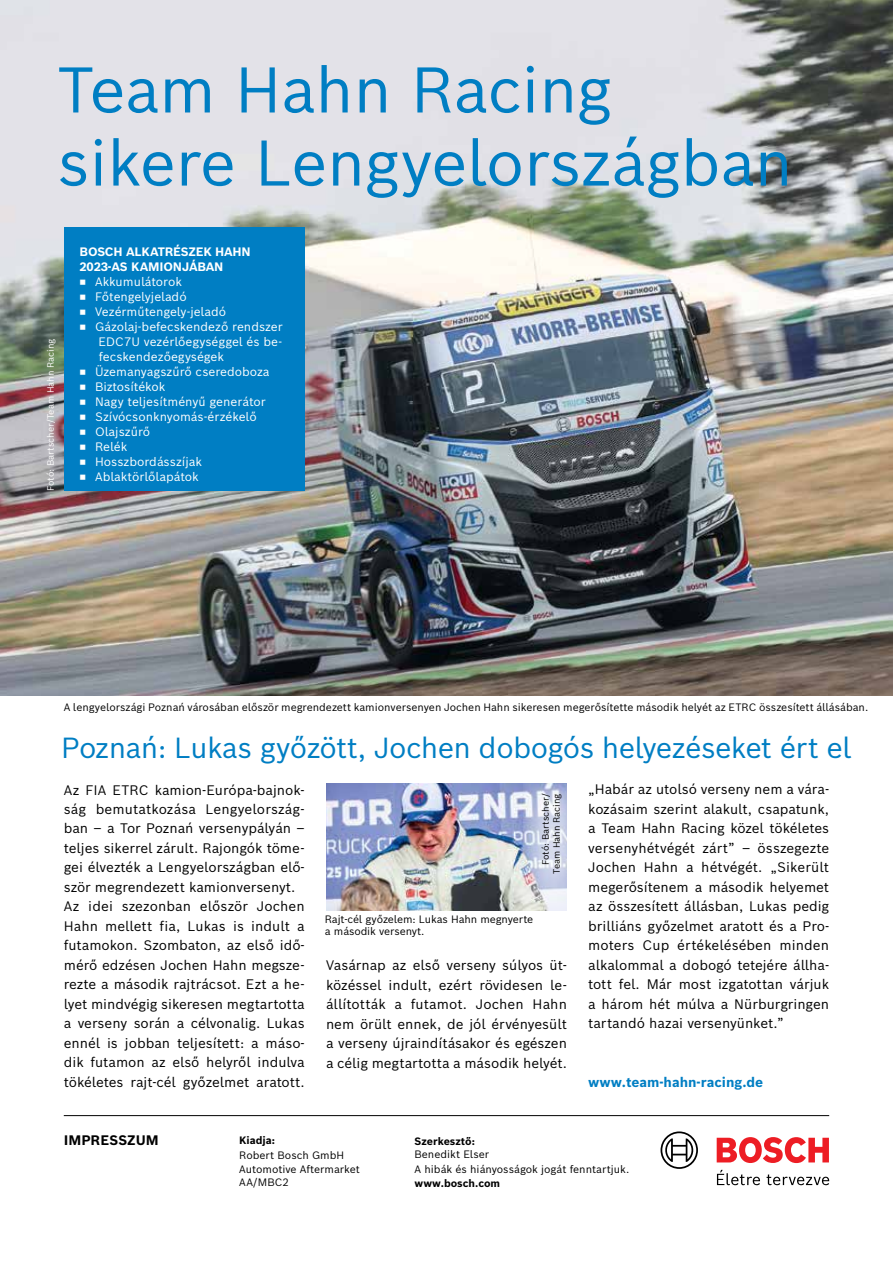
<style>
.page{position:relative;width:893px;height:1263px;background:#fff}
.page>*{position:absolute;margin:0;border:0;box-sizing:border-box;transform-origin:0 0}
.t1{font:63px/73.1px "Bosch Sans";letter-spacing:-.01em;color:#007ec3}
.t2{font:28.5px "Bosch Sans";letter-spacing:-.02em;color:#007ec3}
.t3{font:13.5px/19.5px "Bosch Sans";color:#000;text-align:justify}
.t4{font:700 13.5px "Bosch Sans";color:#007ec3}
.t5{font:700 13.5px "Bosch Sans";color:#000}
.t6{font:12px "Bosch Sans";color:#fff}
.t7{font:700 12px/15px "Bosch Sans";letter-spacing:-.02em;color:#fff}
.t8{font:10.5px/13.5px "Bosch Sans";color:#000}
.t9{font:700 10.5px "Bosch Sans";color:#000}
.t10{font:9px "Bosch Sans";color:#fff}
.t11{font:9px/10.8px "Bosch Sans";color:#000;text-align:right}
</style>
<div class="page">
<hr style="left:64px;top:1115px;width:765px;height:1px;background:#000">
<img style="left:326px;top:784px;width:197px;height:126px">
<img style="left:0;top:0;width:893px;height:696px">
<svg style="left:523px;top:783px;width:44px;height:128px"></svg>
<svg style="left:534px;top:785px;width:33px;height:96px;background:#d0d6e9"></svg>
<div style="left:64px;top:227px;width:241px;height:264px;background:#007ec3"></div>
<svg style="left:717px;top:1170px;width:43px;height:15px"></svg>
<svg style="left:767px;top:1174px;width:62px;height:11px"></svg>
<svg style="left:717px;top:1137px;width:112px;height:26px"></svg>
<svg style="left:660px;top:1131px;width:38px;height:38px"></svg>
<h1 class="t1" style="left:57px;top:51px;width:737px">Team Hahn Racing sikere Lengyelországban</h1>
<p class="t10" style="left:45px;top:491px;width:154px;rotate:-90deg">Fotó: Bartscher/Team Hahn Racing</p>
<p class="t7" style="left:80px;top:244px;width:173px">BOSCH ALKATRÉSZEK HAHN<br>2023-AS KAMIONJÁBAN</p>
<p class="t6" style="left:80px;top:273px;width:104px">◾ Akkumulátorok</p>
<p class="t6" style="left:80px;top:288px;width:108px">◾ Főtengelyjeladó</p>
<p class="t6" style="left:80px;top:303px;width:148px">◾ Vezérműtengely-jeladó</p>
<p class="t6" style="left:80px;top:318px;width:204px">◾ Gázolaj-befecskendező rendszer</p>
<p class="t6" style="left:99px;top:333px;width:185px">EDC7U vezérlőegységgel és be-</p>
<p class="t6" style="left:99px;top:348px;width:127px">fecskendezőegységek</p>
<p class="t6" style="left:80px;top:363px;width:191px">◾ Üzemanyagszűrő cseredoboza</p>
<p class="t6" style="left:80px;top:378px;width:87px">◾ Biztosítékok</p>
<p class="t6" style="left:80px;top:393px;width:188px">◾ Nagy teljesítményű generátor</p>
<p class="t6" style="left:80px;top:408px;width:179px">◾ Szívócsonknyomás-érzékelő</p>
<p class="t6" style="left:80px;top:423px;width:72px">◾ Olajszűrő</p>
<p class="t6" style="left:80px;top:438px;width:49px">◾ Relék</p>
<p class="t6" style="left:80px;top:453px;width:124px">◾ Hosszbordásszíjak</p>
<p class="t6" style="left:80px;top:468px;width:121px">◾ Ablaktörlőlapátok</p>
<p class="t8" style="left:64px;top:700px;width:806px">A lengyelországi Poznań városában először megrendezett kamionversenyen Jochen Hahn sikeresen megerősítette második helyét az ETRC összesített állásában.</p>
<h2 class="t2" style="left:61px;top:728px;width:792px">Poznań: Lukas győzött, Jochen dobogós helyezéseket ért el</h2>
<p class="t3" style="left:64px;top:779px;width:242px;text-align:left">Az FIA ETRC kamion-Európa-bajnok&shy;ság bemutatkozása Lengyelország&shy;ban – a Tor Poznań versenypályán – teljes sikerrel zárult. Rajongók töme&shy;gei élvezték a Lengyelországban elő&shy;ször megrendezett kamionversenyt.<br>Az idei szezonban először Jochen Hahn mellett fia, Lukas is indult a futamokon. Szombaton, az első idő&shy;mérő edzésen Jochen Hahn megsze&shy;rezte a második rajtrácsot. Ezt a he&shy;lyet mindvégig sikeresen megtartotta a verseny során a célvonalig. Lukas ennél is jobban teljesített: a máso&shy;dik futamon az első helyről indulva tökéletes rajt-cél győzelmet aratott.</p>
<p class="t3" style="left:588px;top:779px;width:242px">„Habár az utolsó verseny nem a vára&shy;kozásaim szerint alakult, csapatunk, a Team Hahn Racing közel tökéletes versenyhétvégét zárt” – összegezte Jochen Hahn a hétvégét. „Sikerült megerősítenem a második helyemet az összesített állásban, Lukas pedig brilliáns győzelmet aratott és a Pro&shy;moters Cup értékelésében minden alkalommal a dobogó tetejére állha&shy;tott fel. Már most izgatottan várjuk a három hét múlva a Nürburgringen tartandó hazai versenyünket.”</p>
<p class="t11" style="left:540px;top:874px;width:82px;rotate:-90deg">Fotó: Bartscher/<br>Team Hahn Racing</p>
<p class="t8" style="left:325px;top:913px;width:210px;line-height:12px">Rajt-cél győzelem: Lukas Hahn megnyerte a második versenyt.</p>
<p class="t3" style="left:326px;top:955px;width:242px">Vasárnap az első verseny súlyos üt&shy;közéssel indult, ezért rövidesen le&shy;állították a futamot. Jochen Hahn nem örült ennek, de jól érvényesült a verseny újraindításakor és egészen a célig megtartotta a második helyét.</p>
<p class="t4" style="left:588px;top:1073px;width:176px">www.team-hahn-racing.de</p>
<p class="t4" style="left:626px;top:1073px;width:58px">iveco.de</p>
<p class="t5" style="left:64px;top:1131px;width:96px">IMPRESSZUM</p>
<p class="t9" style="left:239px;top:1133px;width:37px">Kiadja:</p>
<p class="t8" style="left:239px;top:1148px;width:122px">Robert Bosch GmbH<br>Automotive Aftermarket<br>AA/MBC2</p>
<p class="t9" style="left:415px;top:1134px;width:62px">Szerkesztő:</p>
<p class="t8" style="left:415px;top:1146px;width:216px;line-height:15px">Benedikt Elser<br>A hibák és hiányosságok jogát fenntartjuk.</p>
<p class="t9" style="left:415px;top:1176px;width:87px">www.bosch.com</p>
</div>
